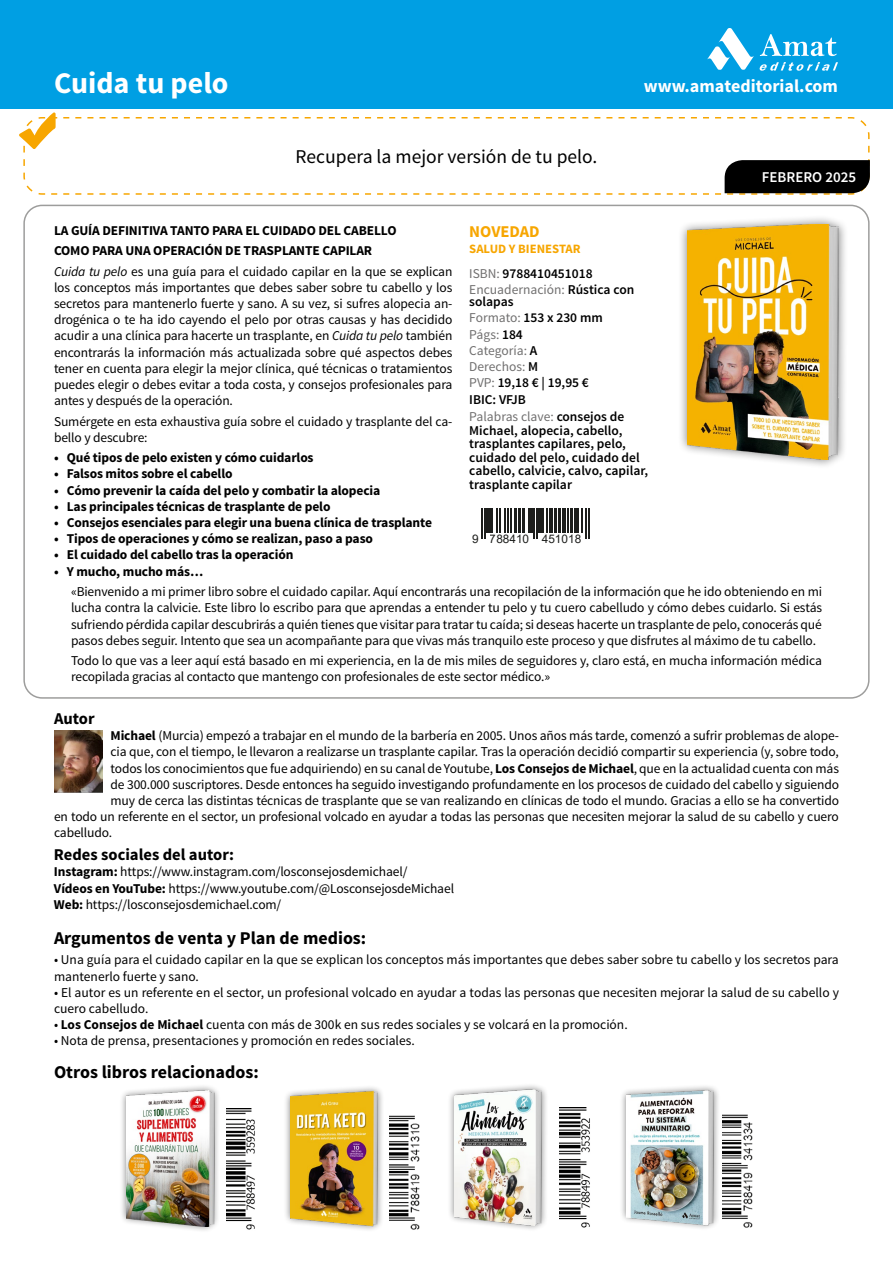
<style>
.page{position:relative;width:893px;height:1263px;background:#fff}
.page>*{position:absolute;margin:0;border:0;box-sizing:border-box;transform-origin:0 0}
.t1{font:700 30px "Source Sans Pro";color:#fff}
.t2{font:19.5px "Source Sans Pro";color:#000}
.t3{font:700 18px "Source Sans Pro";color:#000}
.t4{font:700 18px "Source Sans Pro";color:#fff}
.t5{font:700 16.5px "Source Sans Pro";color:#000}
.t6{font:700 16.5px "Source Sans Pro";color:#f7a600}
.t7{font:600 15px "Source Sans Pro";color:#fff}
.t8{font:13.5px/16.2px "Source Sans Pro";letter-spacing:-.01em;color:#000}
.t9{font:700 13.5px/20.4px "Source Sans Pro";letter-spacing:-.01em;color:#000}
.t10{font:600 13.5px/16.2px "Source Sans Pro";color:#000}
.t11{font:700 12.75px "Source Sans Pro";color:#f7a600}
.t12{font:11.85px "Arial";color:#1d1e1c}
.s1{font-weight:400;font-style:italic}
.s2{font-weight:400}
.s3{font-style:italic}
.s4{font-weight:400;color:#706f6f}
.s5{font-weight:700}
</style>
<div class="page">
<div style="left:0;top:0;width:893px;height:109px;background:#009fe3"></div>
<svg style="left:707px;top:28px;width:47px;height:42px"></svg>
<div style="left:677px;top:215px;width:172px;height:254px;background:#000;opacity:.5"></div>
<img style="left:687px;top:224px;width:152px;height:236px">
<svg style="left:19px;top:112px;width:851px;height:83px"></svg>
<svg style="left:481px;top:508px;width:109px;height:31px"></svg>
<hr style="left:482px;top:508px;width:1px;height:31px;background:#1d1e1c">
<hr style="left:484px;top:508px;width:1px;height:31px;background:#1d1e1c">
<hr style="left:486px;top:508px;width:4px;height:25px;background:#1d1e1c">
<hr style="left:491px;top:508px;width:2px;height:25px;background:#1d1e1c">
<svg style="left:497px;top:508px;width:14px;height:25px"></svg>
<hr style="left:515px;top:508px;width:2px;height:25px;background:#1d1e1c">
<hr style="left:518px;top:508px;width:2px;height:25px;background:#1d1e1c">
<hr style="left:522px;top:508px;width:3px;height:25px;background:#1d1e1c">
<hr style="left:528px;top:508px;width:2px;height:25px;background:#1d1e1c">
<hr style="left:534px;top:508px;width:1px;height:31px;background:#1d1e1c">
<hr style="left:536px;top:508px;width:1px;height:31px;background:#1d1e1c">
<svg style="left:532px;top:508px;width:7px;height:25px"></svg>
<hr style="left:541px;top:508px;width:3px;height:25px;background:#1d1e1c">
<svg style="left:546px;top:508px;width:1px;height:25px"></svg>
<hr style="left:550px;top:508px;width:3px;height:25px;background:#1d1e1c">
<hr style="left:554px;top:508px;width:2px;height:25px;background:#1d1e1c">
<hr style="left:559px;top:508px;width:2px;height:25px;background:#1d1e1c">
<hr style="left:562px;top:508px;width:3px;height:25px;background:#1d1e1c">
<svg style="left:568px;top:508px;width:1px;height:25px"></svg>
<hr style="left:570px;top:508px;width:2px;height:25px;background:#1d1e1c">
<hr style="left:575px;top:508px;width:2px;height:25px;background:#1d1e1c">
<svg style="left:578px;top:508px;width:4px;height:25px"></svg>
<hr style="left:586px;top:508px;width:1px;height:31px;background:#1d1e1c">
<hr style="left:588px;top:508px;width:1px;height:31px;background:#1d1e1c">
<svg style="left:760px;top:34px;width:77px;height:22px"></svg>
<svg style="left:760px;top:62px;width:78px;height:9px"></svg>
<img style="left:54px;top:730px;width:48px;height:62px">
<div style="left:120px;top:1084px;width:101px;height:149px;background:#000;opacity:.5"></div>
<img style="left:127px;top:1091px;width:87px;height:135px">
<div style="left:283px;top:1085px;width:101px;height:147px;background:#000;opacity:.5"></div>
<img style="left:290px;top:1091px;width:87px;height:135px">
<img style="left:226px;top:1109px;width:29px;height:121px">
<img style="left:389px;top:1115px;width:31px;height:115px">
<div style="left:619px;top:1084px;width:102px;height:147px;background:#000;opacity:.5"></div>
<img style="left:626px;top:1089px;width:88px;height:136px">
<div style="left:447px;top:1083px;width:101px;height:149px;background:#000;opacity:.5"></div>
<img style="left:454px;top:1089px;width:87px;height:136px">
<img style="left:559px;top:1107px;width:31px;height:121px">
<img style="left:722px;top:1114px;width:31px;height:114px">
<h1 class="t1" style="left:54px;top:64px;width:176px">Cuida tu pelo</h1>
<h2 class="t2" style="left:296px;top:145px;width:303px">Recupera la mejor versión de tu pelo.</h2>
<h3 class="t4" style="left:644px;top:75px;width:196px">www.amateditorial.com</h3>
<p class="t7" style="left:762px;top:168px;width:96px">FEBRERO 2025</p>
<p class="t9" style="left:54px;top:220px;width:400px">LA GUÍA DEFINITIVA TANTO PARA EL CUIDADO DEL CABELLO<br>COMO PARA UNA OPERACIÓN DE TRASPLANTE CAPILAR<br><span class="s1">Cuida tu pelo</span> <span class="s2">es una guía para el cuidado capilar en la que se explican</span></p>
<p class="t8" style="left:54px;top:279px;width:400px;text-align:justify">los conceptos más importantes que debes saber sobre tu cabello y los secretos para mantenerlo fuerte y sano. A su vez, si sufres alopecia an&shy;drogénica o te ha ido cayendo el pelo por otras causas y has decidido acudir a una clínica para hacerte un trasplante, en <span class="s3">Cuida tu pelo</span> también encontrarás la información más actualizada sobre qué aspectos debes tener en cuenta para elegir la mejor clínica, qué técnicas o tratamientos puedes elegir o debes evitar a toda costa, y consejos profesionales para antes y después de la operación.</p>
<p class="t8" style="left:54px;top:413px;width:400px">Sumérgete en esta exhaustiva guía sobre el cuidado y trasplante del ca&shy;bello y descubre:</p>
<p class="t9" style="left:54px;top:448px;width:261px">• Qué tipos de pelo existen y cómo cuidarlos</p>
<p class="t9" style="left:54px;top:464px;width:180px">• Falsos mitos sobre el cabello</p>
<p class="t9" style="left:54px;top:480px;width:328px">• Cómo prevenir la caída del pelo y combatir la alopecia</p>
<p class="t9" style="left:54px;top:497px;width:278px">• Las principales técnicas de trasplante de pelo</p>
<p class="t9" style="left:54px;top:513px;width:380px">• Consejos esenciales para elegir una buena clínica de trasplante</p>
<p class="t9" style="left:54px;top:529px;width:320px">• Tipos de operaciones y cómo se realizan, paso a paso</p>
<p class="t9" style="left:54px;top:545px;width:241px">• El cuidado del cabello tras la operación</p>
<p class="t9" style="left:54px;top:561px;width:151px">• Y mucho, mucho más…</p>
<p class="t8" style="left:71px;top:584px;width:753px;text-align:justify">«Bienvenido a mi primer libro sobre el cuidado capilar. Aquí encontrarás una recopilación de la información que he ido obteniendo en mi lucha contra la calvicie. Este libro lo escribo para que aprendas a entender tu pelo y tu cuero cabelludo y cómo debes cuidarlo. Si estás sufriendo pérdida capilar descubrirás a quién tienes que visitar para tratar tu caída; si deseas hacerte un trasplante de pelo, conocerás qué pasos debes seguir. Intento que sea un acompañante para que vivas más tranquilo este proceso y que disfrutes al máximo de tu cabello.</p>
<p class="t8" style="left:71px;top:653px;width:752px">Todo lo que vas a leer aquí está basado en mi experiencia, en la de mis miles de seguidores y, claro está, en mucha información médica recopilada gracias al contacto que mantengo con profesionales de este sector médico.»</p>
<p class="t6" style="left:469px;top:221px;width:72px">NOVEDAD</p>
<p class="t11" style="left:469px;top:241px;width:113px">SALUD Y BIENESTAR</p>
<p class="t10" style="left:469px;top:266px;width:167px"><span class="s4">ISBN:</span> 9788410451018<br><span class="s4">Encuadernación:</span> Rústica con</p>
<p class="t10" style="left:469px;top:294px;width:135px">solapas<br><span class="s4">Formato:</span> 153 x 230 mm<br><span class="s4">Págs:</span> 184<br><span class="s4">Categoría:</span> A<br><span class="s4">Derechos:</span> M<br><span class="s4">PVP:</span> 19,18 € | 19,95 €<br>IBIC: VFJB</p>
<p class="t10" style="left:469px;top:411px;width:180px;line-height:13.5px"><span class="s4">Palabras clave:</span> consejos de<br>Michael, alopecia, cabello, trasplantes capilares, pelo, cuidado del pelo, cuidado del cabello, calvicie, calvo, capilar, trasplante capilar</p>
<p class="t12" style="left:472px;top:531px;width:111px">9 788410 451018</p>
<p class="t5" style="left:54px;top:708px;width:42px">Autor</p>
<p class="t8" style="left:111px;top:728px;width:730px"><span class="s5">Michael</span> (Murcia) empezó a trabajar en el mundo de la barbería en 2005. Unos años más tarde, comenzó a sufrir problemas de alope-</p>
<p class="t8" style="left:111px;top:744px;width:730px">cia que, con el tiempo, le llevaron a realizarse un trasplante capilar. Tras la operación decidió compartir su experiencia (y, sobre todo,</p>
<p class="t8" style="left:111px;top:760px;width:730px">todos los conocimientos que fue adquiriendo) en su canal de Youtube, <span class="s5">Los Consejos de Michael</span>, que en la actualidad cuenta con más</p>
<p class="t8" style="left:111px;top:776px;width:730px">de 300.000 suscriptores. Desde entonces ha seguido investigando profundamente en los procesos de cuidado del cabello y siguiendo</p>
<p class="t8" style="left:111px;top:793px;width:730px">muy de cerca las distintas técnicas de trasplante que se van realizando en clínicas de todo el mundo. Gracias a ello se ha convertido</p>
<p class="t8" style="left:54px;top:809px;width:786px">en todo un referente en el sector, un profesional volcado en ayudar a todas las personas que necesiten mejorar la salud de su cabello y cuero</p>
<p class="t8" style="left:54px;top:825px;width:60px">cabelludo.</p>
<p class="t5" style="left:54px;top:844px;width:181px">Redes sociales del autor:</p>
<p class="t8" style="left:54px;top:864px;width:402px"><span class="s5">Instagram:</span> https://www.instagram.com/losconsejosdemichael/<br><span class="s5">Vídeos en YouTube:</span> https://www.youtube.com/@LosconsejosdeMichael<br><span class="s5">Web:</span> https://losconsejosdemichael.com/</p>
<h3 class="t3" style="left:54px;top:926px;width:314px">Argumentos de venta y Plan de medios:</h3>
<p class="t8" style="left:54px;top:952px;width:786px">• Una guía para el cuidado capilar en la que se explican los conceptos más importantes que debes saber sobre tu cabello y los secretos para mantenerlo fuerte y sano.</p>
<p class="t8" style="left:54px;top:984px;width:786px">• El autor es un referente en el sector, un profesional volcado en ayudar a todas las personas que necesiten mejorar la salud de su cabello y cuero cabelludo.</p>
<p class="t8" style="left:54px;top:1017px;width:575px">• <span class="s5">Los Consejos de Michael</span> cuenta con más de 300k en sus redes sociales y se volcará en la promoción.</p>
<p class="t8" style="left:54px;top:1033px;width:362px">• Nota de prensa, presentaciones y promoción en redes sociales.</p>
<h3 class="t3" style="left:54px;top:1060px;width:206px">Otros libros relacionados:</h3>
</div>
